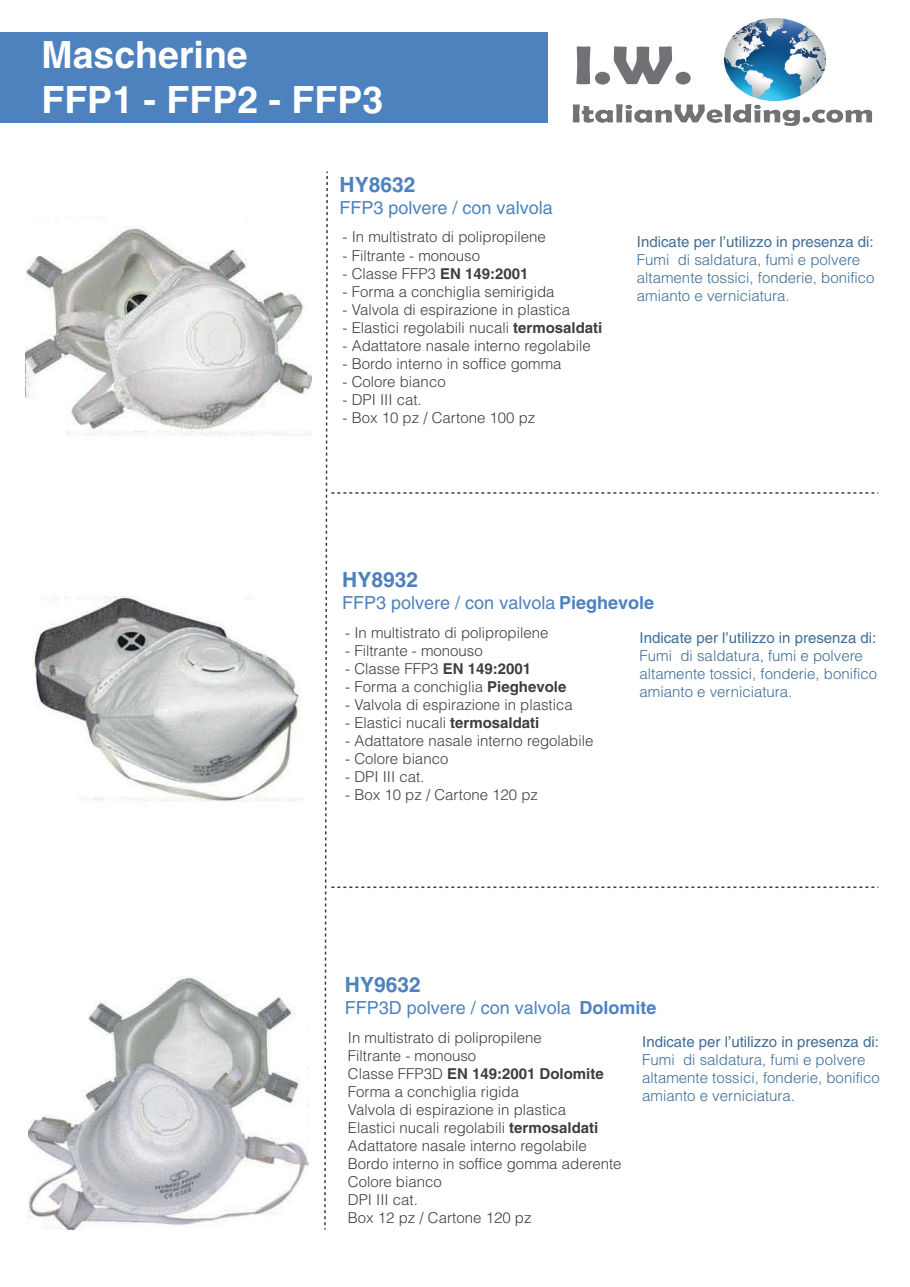
<style>
.page{position:relative;width:910px;height:1287px;background:#fff}
.page>*{position:absolute;margin:0;border:0;box-sizing:border-box;transform-origin:0 0}
.t1{font:700 54.9px "Berlin Sans FB Demi";color:#717275;scale:1.2 1}
.t2{font:700 37.5px/45px "Helvetica";color:#fff}
.t3{font:700 21px "Helvetica";color:#4d82be}
.t4{font:18px "Helvetica";color:#4d82be}
.t5{font:300 15px/18px "Helvetica";color:#3e3e3f}
.t6{font:300 15px/18px "Helvetica";color:#3f6d97}
.t7{font:15px "Helvetica";color:#3f6d97}
.s1{font-weight:700}
</style>
<div class="page">
<div style="left:0;top:33px;width:547px;height:90px;background:#4d82be"></div>
<svg style="left:324px;top:171px;width:554px;height:1058px"></svg>
<img style="left:724px;top:19px;width:102px;height:81px">
<img style="left:572px;top:104px;width:301px;height:22px">
<img style="left:26px;top:217px;width:286px;height:219px">
<img style="left:33px;top:596px;width:271px;height:206px">
<img style="left:28px;top:977px;width:281px;height:252px">
<h2 class="t2" style="left:41px;top:32px;width:343px">Mascherine<br>FFP1 - FFP2 - FFP3</h2>
<h1 class="t1" style="left:574px;top:33px;width:101px">I.W.</h1>
<h3 class="t3" style="left:340px;top:171px;width:77px">HY8632</h3>
<p class="t4" style="left:340px;top:197px;width:215px">FFP3 polvere / con valvola</p>
<p class="t5" style="left:343px;top:228px;width:205px">- In multistrato di polipropilene</p>
<p class="t5" style="left:343px;top:246px;width:139px">- Filtrante - monouso</p>
<p class="t5" style="left:343px;top:264px;width:187px">- Classe FFP3 <span class="s1">EN 149:2001</span></p>
<p class="t5" style="left:343px;top:282px;width:213px">- Forma a conchiglia semirigida</p>
<p class="t5" style="left:343px;top:300px;width:229px">- Valvola di espirazione in plastica</p>
<p class="t5" style="left:343px;top:318px;width:261px">- Elastici regolabili nucali <span class="s1">termosaldati</span></p>
<p class="t5" style="left:343px;top:336px;width:250px">- Adattatore nasale interno regolabile</p>
<p class="t5" style="left:343px;top:354px;width:220px">- Bordo interno in soffice gomma</p>
<p class="t5" style="left:343px;top:372px;width:105px">- Colore bianco</p>
<p class="t5" style="left:343px;top:390px;width:81px">- DPI III cat.</p>
<p class="t5" style="left:343px;top:408px;width:194px">- Box 10 pz / Cartone 100 pz</p>
<p class="t7" style="left:637px;top:233px;width:238px">Indicate per l’utilizzo in presenza di:</p>
<p class="t6" style="left:637px;top:251px;width:239px">Fumi di saldatura, fumi e polvere altamente tossici, fonderie, bonifico amianto e verniciatura.</p>
<h3 class="t3" style="left:342px;top:567px;width:77px">HY8932</h3>
<p class="t4" style="left:342px;top:593px;width:313px">FFP3 polvere / con valvola <span class="s1">Pieghevole</span></p>
<p class="t7" style="left:640px;top:628px;width:238px">Indicate per l’utilizzo in presenza di:</p>
<p class="t6" style="left:640px;top:646px;width:239px">Fumi di saldatura, fumi e polvere altamente tossici, fonderie, bonifico amianto e verniciatura.</p>
<p class="t5" style="left:345px;top:623px;width:205px">- In multistrato di polipropilene</p>
<p class="t5" style="left:345px;top:641px;width:139px">- Filtrante - monouso</p>
<p class="t5" style="left:345px;top:659px;width:187px">- Classe FFP3 <span class="s1">EN 149:2001</span></p>
<p class="t5" style="left:345px;top:677px;width:223px">- Forma a conchiglia <span class="s1">Pieghevole</span></p>
<p class="t5" style="left:345px;top:695px;width:229px">- Valvola di espirazione in plastica</p>
<p class="t5" style="left:345px;top:713px;width:196px">- Elastici nucali <span class="s1">termosaldati</span></p>
<p class="t5" style="left:345px;top:731px;width:250px">- Adattatore nasale interno regolabile</p>
<p class="t5" style="left:345px;top:749px;width:105px">- Colore bianco</p>
<p class="t5" style="left:345px;top:767px;width:81px">- DPI III cat.</p>
<p class="t5" style="left:345px;top:785px;width:194px">- Box 10 pz / Cartone 120 pz</p>
<h3 class="t3" style="left:345px;top:972px;width:77px">HY9632</h3>
<p class="t4" style="left:345px;top:998px;width:313px">FFP3D polvere / con valvola <span class="s1">Dolomite</span></p>
<p class="t7" style="left:642px;top:1033px;width:238px">Indicate per l’utilizzo in presenza di:</p>
<p class="t6" style="left:642px;top:1051px;width:239px">Fumi di saldatura, fumi e polvere altamente tossici, fonderie, bonifico amianto e verniciatura.</p>
<p class="t5" style="left:348px;top:1028px;width:275px">In multistrato di polipropilene<br>Filtrante - monouso<br>Classe FFP3D <span class="s1">EN 149:2001 Dolomite<br></span>Forma a conchiglia rigida<br>Valvola di espirazione in plastica<br>Elastici nucali regolabili <span class="s1">termosaldati<br></span>Adattatore nasale interno regolabile<br>Bordo interno in soffice gomma aderente<br>Colore bianco<br>DPI III cat.<br>Box 12 pz / Cartone 120 pz</p>
</div>
